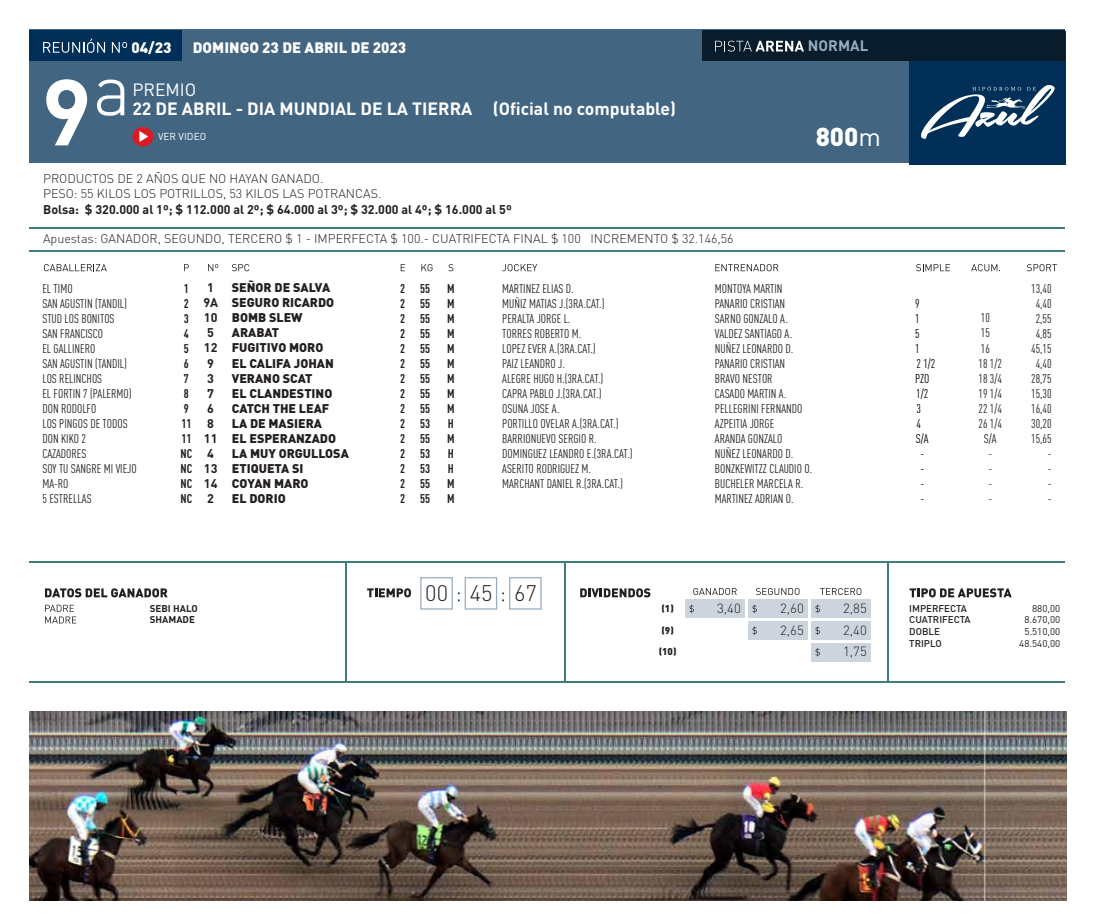
<style>
.page{position:relative;width:1098px;height:922px;background:#fff}
.page>*{position:absolute;margin:0;border:0;box-sizing:border-box;transform-origin:0 0}
.t1{font:700 92px "DIN Pro";color:#fff}
.t2{font:900 25.62px "DIN Pro";color:#fff}
.t3{font:300 22.25px "DIN Pro";color:#231f20}
.t4{font:700 17.62px "DIN Pro";color:#fff}
.t5{font:17.62px "DIN Pro";color:#fff}
.t6{font:900 15px "DIN Pro";color:#fff}
.t7{font:700 15px "DIN Pro";color:#99acbc}
.t8{font:300 13.25px "DIN Pro";color:#231f20}
.t9{font:12.5px/15px "FFDIN Pro Cond";color:#231f20}
.t10{font:300 12.5px/15px "DIN Pro";color:#231f20}
.t11{font:900 12.5px/15px "DIN Pro";color:#231f20}
.t12{font:700 12.5px/15px "DIN Pro";color:#231f20;text-align:center}
.t13{font:700 12.5px/15px "FFDIN Pro Cond";color:#231f20;text-align:justify}
.t14{font:12.5px "FFDIN Pro Cond";color:#000}
.t15{font:10px "DIN Pro";color:#fff}
.t16{font:500 9.75px/11.8px "DIN Pro";color:#231f20}
.t17{font:9.75px/11.8px "DIN Pro";color:#231f20;text-align:right}
.t18{font:700 9.75px/11.8px "DIN Pro";color:#231f20}
.t19{font:900 9.75px "DIN Pro";color:#231f20}
.s1{font-weight:400}
</style>
<div class="page">
<div style="left:29px;top:29px;width:1036px;height:134px;background:#426682"></div>
<div style="left:909px;top:31px;width:156px;height:133px;background:#003057"></div>
<div style="left:29px;top:31px;width:154px;height:30px;background:#003057"></div>
<div style="left:702px;top:31px;width:363px;height:30px;background:#081c2c"></div>
<hr style="left:29px;top:561px;width:1036px;height:1px;background:#3f7c7d">
<hr style="left:29px;top:680px;width:1036px;height:2px;background:#3f7c7d">
<hr style="left:564px;top:561px;width:1px;height:121px;background:#3f7c7d">
<hr style="left:345px;top:561px;width:1px;height:121px;background:#3f7c7d">
<hr style="left:887px;top:561px;width:1px;height:121px;background:#3f7c7d">
<div style="left:420px;top:577px;width:33px;height:32px;border:1px solid #99acbc"></div>
<div style="left:464px;top:577px;width:33px;height:32px;border:1px solid #99acbc"></div>
<div style="left:509px;top:577px;width:32px;height:32px;border:1px solid #99acbc"></div>
<hr style="left:29px;top:227px;width:1036px;height:1px;background:#3f7c7d">
<hr style="left:29px;top:250px;width:1036px;height:2px;background:#3f7c7d">
<svg style="left:43px;top:39px;width:62px;height:14px"></svg>
<svg style="left:112px;top:42px;width:15px;height:11px"></svg>
<svg style="left:715px;top:41px;width:89px;height:11px"></svg>
<svg style="left:97px;top:79px;width:27px;height:37px"></svg>
<svg style="left:44px;top:264px;width:63px;height:7px"></svg>
<svg style="left:232px;top:264px;width:17px;height:7px"></svg>
<svg style="left:502px;top:264px;width:35px;height:7px"></svg>
<svg style="left:715px;top:264px;width:63px;height:7px"></svg>
<svg style="left:916px;top:264px;width:34px;height:7px"></svg>
<svg style="left:1027px;top:264px;width:30px;height:7px"></svg>
<svg style="left:971px;top:264px;width:29px;height:7px"></svg>
<svg style="left:184px;top:264px;width:5px;height:7px"></svg>
<svg style="left:401px;top:264px;width:4px;height:7px"></svg>
<svg style="left:421px;top:264px;width:11px;height:7px"></svg>
<svg style="left:448px;top:264px;width:5px;height:7px"></svg>
<svg style="left:208px;top:264px;width:10px;height:7px"></svg>
<svg style="left:367px;top:588px;width:44px;height:9px"></svg>
<svg style="left:45px;top:588px;width:123px;height:9px"></svg>
<svg style="left:580px;top:588px;width:70px;height:9px"></svg>
<svg style="left:909px;top:588px;width:102px;height:9px"></svg>
<svg style="left:693px;top:588px;width:43px;height:7px"></svg>
<svg style="left:756px;top:588px;width:43px;height:7px"></svg>
<svg style="left:820px;top:588px;width:41px;height:7px"></svg>
<div style="left:685px;top:599px;width:59px;height:19px;background:#ccd5dd"></div>
<svg style="left:689px;top:604px;width:5px;height:9px"></svg>
<div style="left:748px;top:599px;width:59px;height:19px;background:#ccd5dd"></div>
<svg style="left:752px;top:604px;width:5px;height:9px"></svg>
<div style="left:811px;top:599px;width:59px;height:19px;background:#ccd5dd"></div>
<svg style="left:815px;top:604px;width:5px;height:9px"></svg>
<div style="left:748px;top:621px;width:59px;height:18px;background:#ccd5dd"></div>
<svg style="left:752px;top:626px;width:5px;height:8px"></svg>
<div style="left:811px;top:621px;width:59px;height:18px;background:#ccd5dd"></div>
<svg style="left:815px;top:626px;width:5px;height:8px"></svg>
<div style="left:811px;top:642px;width:59px;height:19px;background:#ccd5dd"></div>
<svg style="left:815px;top:648px;width:5px;height:8px"></svg>
<svg style="left:45px;top:604px;width:31px;height:19px"></svg>
<svg style="left:921px;top:85px;width:133px;height:54px"></svg>
<img style="left:29px;top:711px;width:1037px;height:189px">
<div style="left:132px;top:127px;width:21px;height:19px;background:#db1b24;border-radius:50%"></div>
<svg style="left:139px;top:131px;width:9px;height:11px"></svg>
<p class="t6" style="left:132px;top:37px;width:41px">04/23</p>
<p class="t6" style="left:193px;top:37px;width:215px">DOMINGO 23 DE ABRIL DE 2023</p>
<p class="t7" style="left:808px;top:36px;width:62px">NORMAL</p>
<h1 class="t1" style="left:42px;top:49px;width:51px">9</h1>
<h3 class="t5" style="left:132px;top:77px;width:65px">PREMIO</h3>
<h3 class="t4" style="left:132px;top:96px;width:545px">22 DE ABRIL - DIA MUNDIAL DE LA TIERRA (Oficial no computable)</h3>
<p class="t15" style="left:158px;top:130px;width:50px">VER VIDEO</p>
<p class="t10" style="left:43px;top:171px;width:340px">PRODUCTOS DE 2 AÑOS QUE NO HAYAN GANADO.<br>PESO: 55 KILOS LOS POTRILLOS, 53 KILOS LAS POTRANCAS.</p>
<p class="t12" style="left:43px;top:201px;width:470px">Bolsa: $ 320.000 al 1º; $ 112.000 al 2º; $ 64.000 al 3º; $ 32.000 al 4º; $ 16.000 al 5º</p>
<p class="t10" style="left:43px;top:231px;width:692px">Apuestas: GANADOR, SEGUNDO, TERCERO $ 1 - IMPERFECTA $ 100.- CUATRIFECTA FINAL $ 100 INCREMENTO $ 32.146,56</p>
<h2 class="t2" style="left:815px;top:119px;width:67px">800<span class="s1">m</span></h2>
<p class="t9" style="left:42px;top:280px;width:96px">EL TIMO<br>SAN AGUSTIN (TANDIL)<br>STUD LOS BONITOS<br>SAN FRANCISCO<br>EL GALLINERO<br>SAN AGUSTIN (TANDIL)<br>LOS RELINCHOS<br>EL FORTIN 7 (PALERMO)<br>DON RODOLFO<br>LOS PINGOS DE TODOS<br>DON KIKO 2<br>CAZADORES<br>SOY TU SANGRE MI VIEJO<br>MA-RO<br>5 ESTRELLAS</p>
<p class="t13" style="left:180px;top:280px;width:13px;text-align:left">1<br>2<br>3<br>4<br>5<br>6<br>7<br>8<br>9<br>11<br>11<br>NC<br>NC<br>NC<br>NC</p>
<p class="t12" style="left:203px;top:280px;width:16px">1<br>9A<br>10<br>5<br>12<br>9<br>3<br>7<br>6<br>8<br>11<br>4<br>13<br>14<br>2</p>
<p class="t11" style="left:232px;top:280px;width:118px">SEÑOR DE SALVA<br>SEGURO RICARDO<br>BOMB SLEW<br>ARABAT<br>FUGITIVO MORO<br>EL CALIFA JOHAN<br>VERANO SCAT<br>EL CLANDESTINO<br>CATCH THE LEAF<br>LA DE MASIERA<br>EL ESPERANZADO<br>LA MUY ORGULLOSA<br>ETIQUETA SI<br>COYAN MARO<br>EL DORIO</p>
<p class="t13" style="left:400px;top:280px;width:7px">2<br>2<br>2<br>2<br>2<br>2<br>2<br>2<br>2<br>2<br>2<br>2<br>2<br>2<br>2</p>
<p class="t13" style="left:420px;top:280px;width:12px">55<br>55<br>55<br>55<br>55<br>55<br>55<br>55<br>55<br>53<br>55<br>53<br>53<br>55<br>55</p>
<p class="t13" style="left:447px;top:280px;width:9px">M M M M M M M M M H M H H M M</p>
<p class="t9" style="left:502px;top:280px;width:132px">MARTINEZ ELIAS D.<br>MUÑIZ MATIAS J.(3RA.CAT.)<br>PERALTA JORGE L.<br>TORRES ROBERTO M.<br>LOPEZ EVER A.(3RA.CAT.)<br>PAIZ LEANDRO J.<br>ALEGRE HUGO H.(3RA.CAT.)<br>CAPRA PABLO J.(3RA.CAT.)<br>OSUNA JOSE A.<br>PORTILLO OVELAR A.(3RA.CAT.)<br>BARRIONUEVO SERGIO R.<br>DOMINGUEZ LEANDRO E.(3RA.CAT.)<br>ASERITO RODRIGUEZ M.<br>MARCHANT DANIEL R.(3RA.CAT.)</p>
<p class="t9" style="left:715px;top:280px;width:99px">MONTOYA MARTIN<br>PANARIO CRISTIAN<br>SARNO GONZALO A.<br>VALDEZ SANTIAGO A.<br>NUÑEZ LEONARDO D.<br>PANARIO CRISTIAN<br>BRAVO NESTOR<br>CASADO MARTIN A.<br>PELLEGRINI FERNANDO<br>AZPEITIA JORGE<br>ARANDA GONZALO<br>NUÑEZ LEONARDO D.<br>BONZKEWITZZ CLAUDIO O.<br>BUCHELER MARCELA R.<br>MARTINEZ ADRIAN O.</p>
<h3 class="t3" style="left:425px;top:578px;width:113px">00 45 67</h3>
<p class="t14" style="left:915px;top:294px;width:6px">9</p>
<p class="t14" style="left:915px;top:309px;width:6px">1</p>
<p class="t14" style="left:915px;top:324px;width:6px">5</p>
<p class="t14" style="left:915px;top:339px;width:6px">1</p>
<p class="t14" style="left:916px;top:354px;width:21px">2 1/2</p>
<p class="t14" style="left:915px;top:369px;width:16px">PZO</p>
<p class="t14" style="left:916px;top:384px;width:14px">1/2</p>
<p class="t14" style="left:916px;top:399px;width:6px">3</p>
<p class="t14" style="left:916px;top:414px;width:6px">4</p>
<p class="t14" style="left:915px;top:429px;width:14px">S/A</p>
<p class="t14" style="left:920px;top:444px;width:5px">-</p>
<p class="t14" style="left:920px;top:459px;width:5px">-</p>
<p class="t14" style="left:920px;top:474px;width:5px">-</p>
<p class="t14" style="left:920px;top:489px;width:5px">-</p>
<p class="t9" style="left:981px;top:309px;width:11px">10</p>
<p class="t9" style="left:981px;top:324px;width:11px">15</p>
<p class="t9" style="left:981px;top:339px;width:11px">16</p>
<p class="t9" style="left:978px;top:354px;width:25px">18 1/2</p>
<p class="t9" style="left:978px;top:369px;width:25px">18 3/4</p>
<p class="t9" style="left:978px;top:384px;width:25px">19 1/4</p>
<p class="t9" style="left:978px;top:399px;width:25px">22 1/4</p>
<p class="t9" style="left:978px;top:414px;width:25px">26 1/4</p>
<p class="t9" style="left:983px;top:429px;width:14px">S/A</p>
<p class="t9" style="left:988px;top:444px;width:5px">-</p>
<p class="t9" style="left:988px;top:459px;width:5px">-</p>
<p class="t9" style="left:988px;top:474px;width:5px">-</p>
<p class="t9" style="left:988px;top:489px;width:5px">-</p>
<p class="t9" style="left:1031px;top:280px;width:22px;text-align:right">13,40<br>4,40<br>2,55<br>4,85<br>45,15<br>4,40<br>28,75<br>15,30<br>16,40<br>30,20<br>15,65 -<br>-<br>-<br>-</p>
<p class="t19" style="left:661px;top:601px;width:14px">(1)</p>
<p class="t8" style="left:717px;top:599px;width:25px">3,40</p>
<p class="t8" style="left:780px;top:599px;width:25px">2,60</p>
<p class="t8" style="left:843px;top:599px;width:25px">2,85</p>
<p class="t19" style="left:661px;top:623px;width:14px">(9)</p>
<p class="t8" style="left:780px;top:621px;width:25px">2,65</p>
<p class="t8" style="left:843px;top:621px;width:25px">2,40</p>
<p class="t19" style="left:658px;top:645px;width:19px">(10)</p>
<p class="t8" style="left:843px;top:642px;width:25px">1,75</p>
<p class="t18" style="left:150px;top:601px;width:49px">SEBI HALO<br>SHAMADE</p>
<p class="t17" style="left:1019px;top:601px;width:42px">880,00<br>8.670,00<br>5.510,00<br>48.540,00</p>
<p class="t16" style="left:909px;top:601px;width:63px">IMPERFECTA<br>CUATRIFECTA<br>DOBLE<br>TRIPLO</p>
</div>
